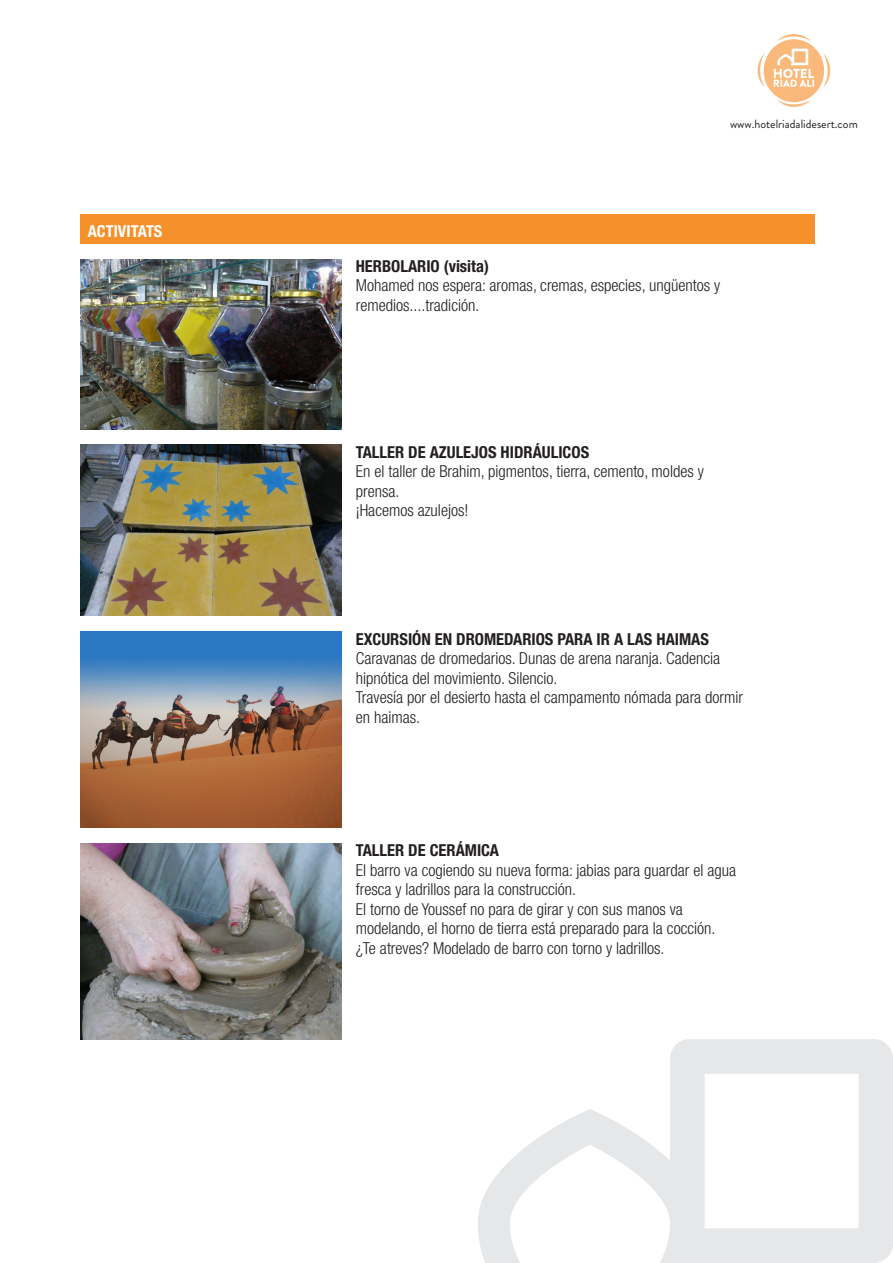
<style>
.page{position:relative;width:893px;height:1263px;background:#fff}
.page>*{position:absolute;margin:0;border:0;box-sizing:border-box;transform-origin:0 0}
.t1{font:300 condensed 16.5px/19.5px "Helvetica Neue";color:#231f20}
.t2{font:700 condensed 16.5px "Helvetica Neue";color:#231f20}
.t3{font:700 condensed 16.5px "Helvetica Neue";color:#fff}
.t4{font:12px "Brandon Grotesque";color:#231f20}
</style>
<div class="page">
<svg style="left:478px;top:1039px;width:415px;height:224px"></svg>
<img style="left:81px;top:445px;width:261px;height:170px">
<img style="left:81px;top:259px;width:261px;height:170px">
<img style="left:81px;top:843px;width:261px;height:196px">
<img style="left:81px;top:631px;width:261px;height:196px">
<div style="left:81px;top:214px;width:734px;height:29px;background:#f5902b"></div>
<svg style="left:757px;top:34px;width:74px;height:73px"></svg>
<p class="t3" style="left:88px;top:221px;width:76px">ACTIVITATS</p>
<p class="t4" style="left:730px;top:115px;width:129px">www.hotelriadalidesert.com</p>
<p class="t2" style="left:356px;top:256px;width:135px">HERBOLARIO (visita)</p>
<p class="t1" style="left:356px;top:276px;width:366px">Mohamed nos espera: aromas, cremas, especies, ungüentos y remedios....tradición.</p>
<p class="t2" style="left:356px;top:442px;width:235px">TALLER DE AZULEJOS HIDRÁULICOS</p>
<p class="t1" style="left:356px;top:461px;width:350px">En el taller de Brahim, pigmentos, tierra, cemento, moldes y prensa.</p>
<p class="t1" style="left:356px;top:500px;width:114px">¡Hacemos azulejos!</p>
<p class="t2" style="left:356px;top:629px;width:355px">EXCURSIÓN EN DROMEDARIOS PARA IR A LAS HAIMAS</p>
<p class="t1" style="left:356px;top:648px;width:366px">Caravanas de dromedarios. Dunas de arena naranja. Cadencia hipnótica del movimiento. Silencio.</p>
<p class="t1" style="left:356px;top:687px;width:389px">Travesía por el desierto hasta el campamento nómada para dormir en haimas.</p>
<p class="t2" style="left:356px;top:840px;width:145px">TALLER DE CERÁMICA</p>
<p class="t1" style="left:356px;top:860px;width:382px">El barro va cogiendo su nueva forma: jabias para guardar el agua fresca y ladrillos para la construcción.</p>
<p class="t1" style="left:356px;top:899px;width:361px">El torno de Youssef no para de girar y con sus manos va modelando, el horno de tierra está preparado para la cocción.</p>
<p class="t1" style="left:356px;top:938px;width:310px">¿Te atreves? Modelado de barro con torno y ladrillos.</p>
</div>
